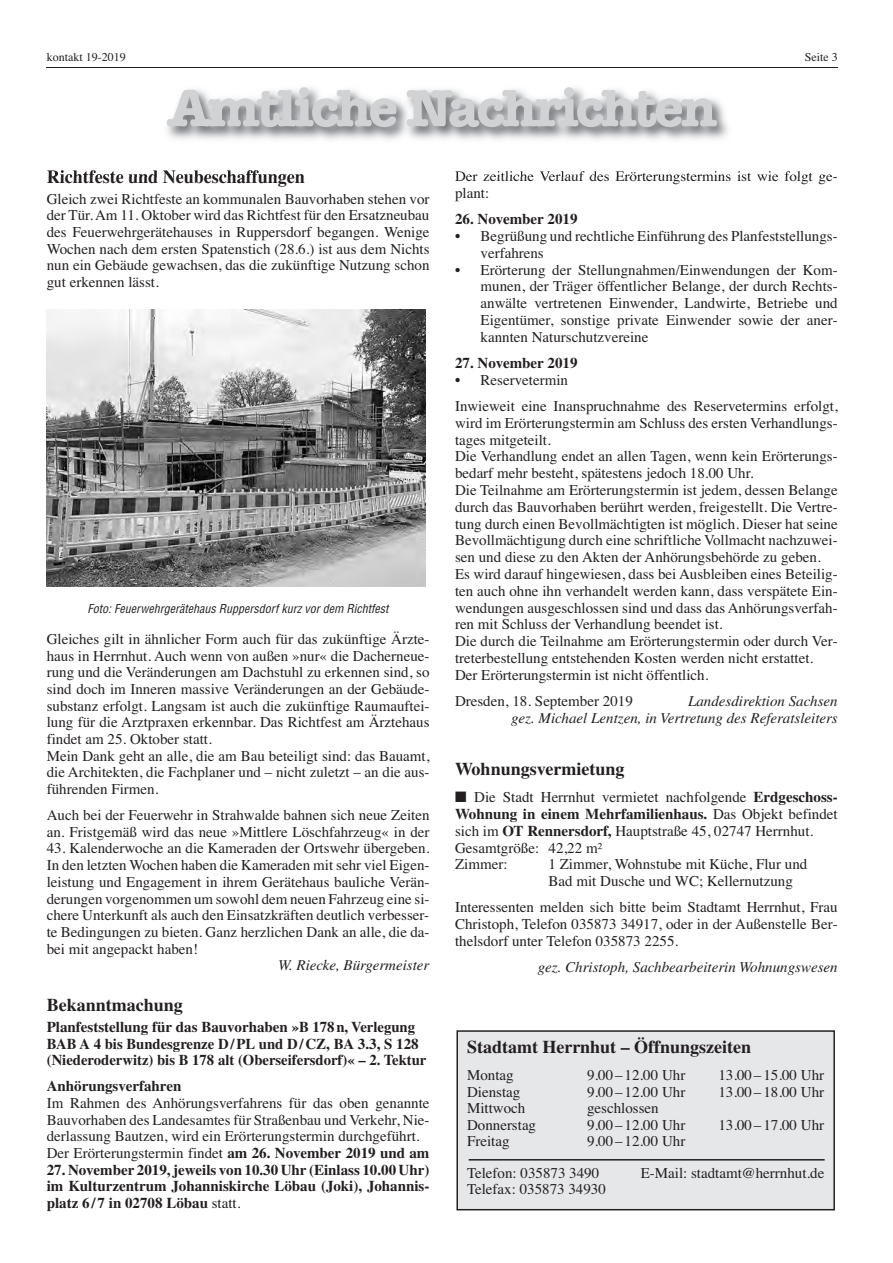
<style>
.page{position:relative;width:893px;height:1263px;background:#fff}
.page>*{position:absolute;margin:0;border:0;box-sizing:border-box;transform-origin:0 0}
.t1{font:700 54px "American Typewriter";letter-spacing:-.055em;color:#d1d2d4}
.t2{font:700 18px "Times";color:#231f20}
.t3{font:15px/16.6px "Times";color:#231f20;text-align:justify}
.t4{font:700 15px/16.6px "Times";color:#231f20}
.t5{font:italic 15px "Times";color:#231f20}
.t6{font:italic condensed 12px "Helvetica";color:#231f20}
.t7{font:12px "Times";color:#231f20}
.s1{font-weight:700}
.s2{font-weight:400}
</style>
<div class="page">
<img style="left:47px;top:309px;width:378px;height:277px">
<div style="left:458px;top:1032px;width:375px;height:177px;background:#e6e7e9"></div>
<div style="left:456px;top:1030px;width:379px;height:180px;border:2px solid #231f20"></div>
<hr style="left:469px;top:1159px;width:356px;height:1px;background:#231f20">
<img style="left:46px;top:67px;width:786px;height:110px">
<img style="left:47px;top:67px;width:791px;height:1px">
<img style="left:47px;top:170px;width:101px;height:7px">
<img style="left:455px;top:171px;width:72px;height:6px">
<p class="t7" style="left:47px;top:52px;width:80px">kontakt 19-2019</p>
<p class="t7" style="left:805px;top:52px;width:34px">Seite 3</p>
<p class="t1" style="left:167px;top:89px;width:551px">Amtliche Nachrichten</p>
<p class="t2" style="left:47px;top:170px;width:259px">Richtfeste und Neubeschaffungen</p>
<p class="t3" style="left:47px;top:192px;width:384px">Gleich zwei Richtfeste an kommunalen Bauvorhaben stehen vor der Tür. Am 11. Oktober wird das Richtfest für den Ersatzneubau des Feuerwehrgerätehauses in Ruppersdorf begangen. Wenige Wochen nach dem ersten Spatenstich (28.6.) ist aus dem Nichts nun ein Gebäude gewachsen, das die zukünftige Nutzung schon gut erkennen lässt.</p>
<p class="t6" style="left:88px;top:604px;width:305px">Foto:Feuerwehrgerätehaus Ruppersdorfkurz vordem Richtfest</p>
<p class="t3" style="left:47px;top:632px;width:384px">Gleiches gilt in ähnlicher Form auch für das zukünftige Ärzte&shy;haus in Herrnhut. Auch wenn von außen »nur« die Dacherneue&shy;rung und die Veränderungen am Dachstuhl zu erkennen sind, so sind doch im Inneren massive Veränderungen an der Gebäude&shy;substanz erfolgt. Langsam ist auch die zukünftige Raumauftei&shy;lung für die Arztpraxen erkennbar. Das Richtfest am Ärztehaus findet am 25. Oktober statt.</p>
<p class="t3" style="left:47px;top:749px;width:384px">Mein Dank geht an alle, die am Bau beteiligt sind: das Bauamt, die Architekten, die Fachplaner und – nicht zuletzt – an die aus&shy;führenden Firmen.</p>
<p class="t3" style="left:47px;top:808px;width:384px">Auch bei der Feuerwehr in Strahwalde bahnen sich neue Zeiten an. Fristgemäß wird das neue »Mittlere Löschfahrzeug« in der</p>
<p class="t3" style="left:47px;top:841px;width:384px">43. Kalenderwoche an die Kameraden der Ortswehr übergeben.<br>In den letzten Wochen haben die Kameraden mit sehr viel Eigen&shy;leistung und Engagement in ihrem Gerätehaus bauliche Verän&shy;derungen vorgenommen um sowohl dem neuen Fahrzeug eine si&shy;chere Unterkunft als auch den Einsatzkräften deutlich verbesser&shy;te Bedingungen zu bieten. Ganz herzlichen Dank an alle, die da&shy;bei mit angepackt haben!</p>
<p class="t5" style="left:278px;top:960px;width:153px">W. Riecke, Bürgermeister</p>
<p class="t2" style="left:47px;top:998px;width:138px">Bekanntmachung</p>
<p class="t4" style="left:47px;top:1020px;width:381px">Planfeststellung für das Bauvorhaben »B 178 n, Verlegung<br>BAB A 4 bis Bundesgrenze D / PL und D / CZ, BA 3.3, S 128 (Niederoderwitz) bis B 178 alt (Oberseifersdorf)« – 2. Tektur</p>
<p class="t4" style="left:47px;top:1079px;width:136px">Anhörungsverfahren</p>
<p class="t3" style="left:47px;top:1096px;width:384px">Im Rahmen des Anhörungsverfahrens für das oben genannte Bauvorhaben des Landesamtes für Straßenbau und Verkehr, Nie&shy;derlassung Bautzen, wird ein Erörterungstermin durchgeführt.</p>
<p class="t3" style="left:47px;top:1146px;width:384px">Der Erörterungstermin findet <span class="s1">am 26. November 2019 und am</span></p>
<p class="t4" style="left:47px;top:1163px;width:384px">27. November 2019, jeweils von 10.30 Uhr (Einlass 10.00 Uhr)</p>
<p class="t4" style="left:47px;top:1179px;width:384px">im Kulturzentrum Johanniskirche Löbau (Joki), Johannis&shy;platz 6 / 7 in 02708 Löbau <span class="s2">statt.</span></p>
<p class="t3" style="left:455px;top:169px;width:384px">Der zeitliche Verlauf des Erörterungstermins ist wie folgt ge&shy;plant:</p>
<p class="t4" style="left:455px;top:212px;width:124px">26. November 2019</p>
<p class="t3" style="left:480px;top:229px;width:359px;text-indent:-26px">• Begrüßung und rechtliche Einführung des Planfeststellungs&shy;verfahrens</p>
<p class="t3" style="left:480px;top:263px;width:359px;text-indent:-26px">• Erörterung der Stellungnahmen/Einwendungen der Kom&shy;munen, der Träger öffentlicher Belange, der durch Rechts&shy;anwälte vertretenen Einwender, Landwirte, Betriebe und Eigentümer, sonstige private Einwender sowie der aner&shy;kannten Naturschutzvereine</p>
<p class="t4" style="left:455px;top:356px;width:124px">27. November 2019</p>
<p class="t3" style="left:455px;top:373px;width:114px">• Reservetermin</p>
<p class="t3" style="left:455px;top:399px;width:384px">Inwieweit eine Inanspruchnahme des Reservetermins erfolgt, wird im Erörterungstermin am Schluss des ersten Verhandlungs&shy;tages mitgeteilt.</p>
<p class="t3" style="left:455px;top:449px;width:384px">Die Verhandlung endet an allen Tagen, wenn kein Erörterungs&shy;bedarf mehr besteht, spätestens jedoch 18.00 Uhr.</p>
<p class="t3" style="left:455px;top:483px;width:384px">Die Teilnahme am Erörterungstermin ist jedem, dessen Belange durch das Bauvorhaben berührt werden, freigestellt. Die Vertre&shy;tung durch einen Bevollmächtigten ist möglich. Dieser hat seine Bevollmächtigung durch eine schriftliche Vollmacht nachzuwei&shy;sen und diese zu den Akten der Anhörungsbehörde zu geben.</p>
<p class="t3" style="left:455px;top:567px;width:384px">Es wird darauf hingewiesen, dass bei Ausbleiben eines Beteilig&shy;ten auch ohne ihn verhandelt werden kann, dass verspätete Ein&shy;wendungen ausgeschlossen sind und dass das Anhörungsverfah&shy;ren mit Schluss der Verhandlung beendet ist.</p>
<p class="t3" style="left:455px;top:634px;width:384px">Die durch die Teilnahme am Erörterungstermin oder durch Ver&shy;treterbestellung entstehenden Kosten werden nicht erstattet.</p>
<p class="t3" style="left:455px;top:668px;width:255px">Der Erörterungstermin ist nicht öffentlich.</p>
<p class="t3" style="left:455px;top:694px;width:179px">Dresden, 18. September 2019</p>
<p class="t5" style="left:688px;top:695px;width:151px">Landesdirektion Sachsen</p>
<p class="t5" style="left:511px;top:712px;width:328px">gez. Michael Lentzen, in Vertretung des Referatsleiters</p>
<p class="t2" style="left:455px;top:762px;width:171px">Wohnungsvermietung</p>
<p class="t3" style="left:455px;top:790px;width:384px">■ Die Stadt Herrnhut vermietet nachfolgende <span class="s1">Erdgeschoss-Wohnung in einem Mehrfamilienhaus.</span> Das Objekt befindet sich im <span class="s1">OT Rennersdorf,</span> Hauptstraße 45, 02747 Herrnhut.</p>
<p class="t3" style="left:455px;top:840px;width:149px">Gesamtgröße: 42,22 m²</p>
<p class="t3" style="left:455px;top:857px;width:54px">Zimmer:</p>
<p class="t3" style="left:549px;top:857px;width:260px">1 Zimmer, Wohnstube mit Küche, Flur und</p>
<p class="t3" style="left:549px;top:874px;width:246px">Bad mit Dusche und WC; Kellernutzung</p>
<p class="t3" style="left:455px;top:900px;width:384px">Interessenten melden sich bitte beim Stadtamt Herrnhut, Frau Christoph, Telefon 035873 34917, oder in der Außenstelle Ber - thelsdorf unter Telefon 035873 2255.</p>
<p class="t5" style="left:538px;top:961px;width:301px">gez. Christoph, Sachbearbeiterin Wohnungswesen</p>
<p class="t2" style="left:467px;top:1041px;width:286px">Stadtamt Herrnhut – Öffnungszeiten</p>
<p class="t3" style="left:467px;top:1068px;width:48px">Montag</p>
<p class="t3" style="left:587px;top:1068px;width:100px">9.00 –12.00 Uhr</p>
<p class="t3" style="left:718px;top:1068px;width:107px">13.00 – 15.00 Uhr</p>
<p class="t3" style="left:467px;top:1085px;width:55px">Dienstag</p>
<p class="t3" style="left:587px;top:1085px;width:100px">9.00 –12.00 Uhr</p>
<p class="t3" style="left:718px;top:1085px;width:107px">13.00 – 18.00 Uhr</p>
<p class="t3" style="left:467px;top:1101px;width:60px">Mittwoch</p>
<p class="t3" style="left:587px;top:1101px;width:73px">geschlossen</p>
<p class="t3" style="left:467px;top:1118px;width:71px">Donnerstag</p>
<p class="t3" style="left:587px;top:1118px;width:100px">9.00 –12.00 Uhr</p>
<p class="t3" style="left:718px;top:1118px;width:107px">13.00 – 17.00 Uhr</p>
<p class="t3" style="left:467px;top:1134px;width:44px">Freitag</p>
<p class="t3" style="left:587px;top:1134px;width:100px">9.00 –12.00 Uhr</p>
<p class="t3" style="left:467px;top:1166px;width:134px">Telefon: 035873 3490</p>
<p class="t3" style="left:641px;top:1166px;width:185px">E-Mail: stadtamt@herrnhut.de</p>
<p class="t3" style="left:467px;top:1182px;width:140px">Telefax: 035873 34930</p>
</div>
